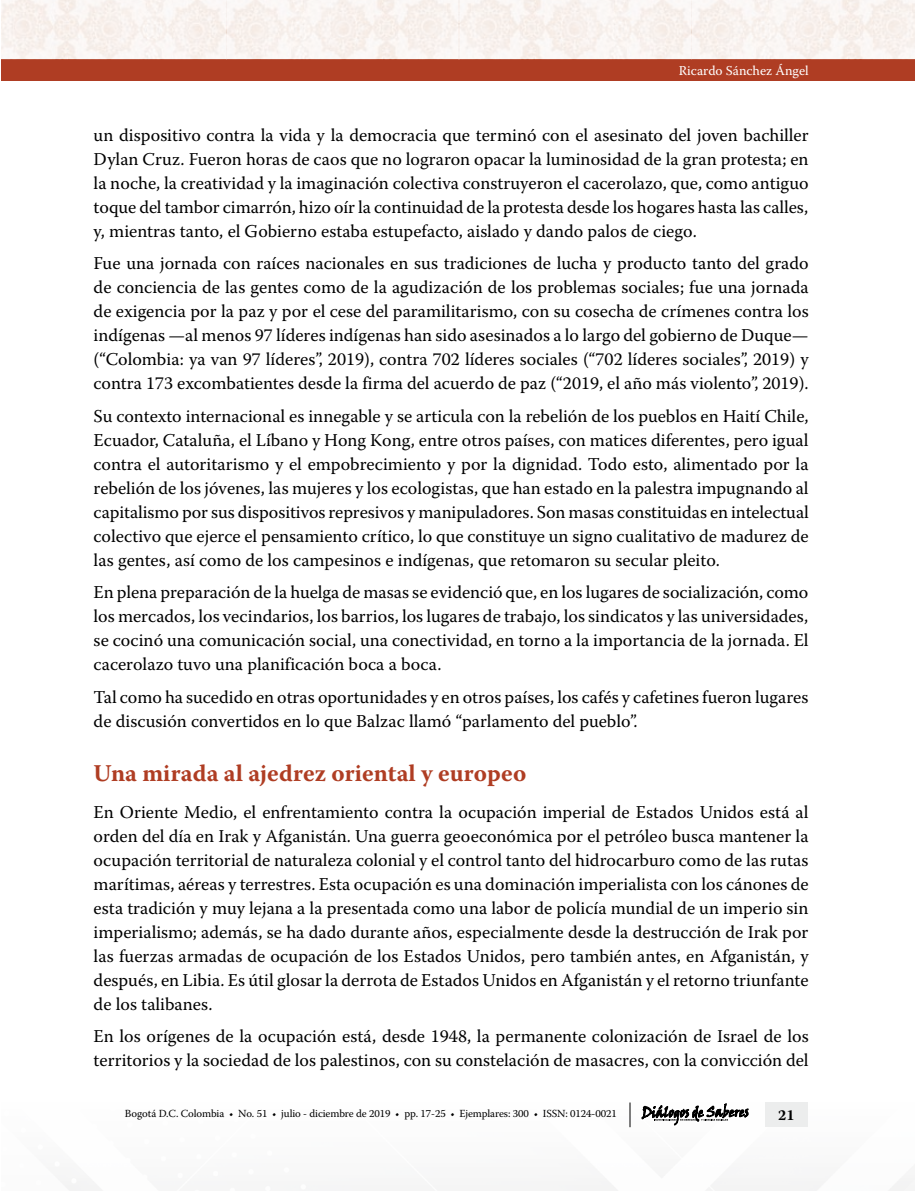
<style>
.page{position:relative;width:915px;height:1191px;background:#fff}
.page>*{position:absolute;margin:0;border:0;box-sizing:border-box;transform-origin:0 0}
.t1{font:700 24px "Warnock Pro";color:#af3d23}
.t2{font:18px/24px "Warnock Pro";color:#000;text-align:justify}
.t3{font:700 15px "Warnock Pro";color:#000}
.t4{font:13.5px "Warnock Pro";color:#fff}
.t5{font:10.8px "Warnock Pro";letter-spacing:-.01em;color:#000}
</style>
<div class="page">
<div style="left:2px;top:60px;width:912px;height:21px;background:#af3d23"></div>
<div style="left:764px;top:1102px;width:43px;height:24px;background:#eceded"></div>
<svg style="left:641px;top:1103px;width:108px;height:23px"></svg>
<svg style="left:629px;top:1102px;width:1px;height:25px"></svg>
<div style="left:2px;top:0;width:912px;height:60px;background:#f9f2ef"></div>
<p class="t4" style="left:678px;top:62px;width:131px">Ricardo Sánchez Ángel</p>
<p class="t2" style="left:94px;top:123px;width:716px">un dispositivo contra la vida y la democracia que terminó con el asesinato del joven bachiller Dylan Cruz. Fueron horas de caos que no lograron opacar la luminosidad de la gran protesta; en la noche, la creatividad y la imaginación colectiva construyeron el cacerolazo, que, como antiguo toque del tambor cimarrón, hizo oír la continuidad de la protesta desde los hogares hasta las calles, y, mientras tanto, el Gobierno estaba estupefacto, aislado y dando palos de ciego.</p>
<p class="t2" style="left:94px;top:251px;width:716px">Fue una jornada con raíces nacionales en sus tradiciones de lucha y producto tanto del grado de conciencia de las gentes como de la agudización de los problemas sociales; fue una jornada de exigencia por la paz y por el cese del paramilitarismo, con su cosecha de crímenes contra los indígenas —al menos 97 líderes indígenas han sido asesinados a lo largo del gobierno de Duque— (“Colombia: ya van 97 líderes”, 2019), contra 702 líderes sociales (“702 líderes sociales”, 2019) y contra 173 excombatientes desde la firma del acuerdo de paz (“2019, el año más violento”, 2019).</p>
<p class="t2" style="left:94px;top:404px;width:716px">Su contexto internacional es innegable y se articula con la rebelión de los pueblos en Haití Chile, Ecuador, Cataluña, el Líbano y Hong Kong, entre otros países, con matices diferentes, pero igual contra el autoritarismo y el empobrecimiento y por la dignidad. Todo esto, alimentado por la rebelión de los jóvenes, las mujeres y los ecologistas, que han estado en la palestra impugnando al capitalismo por sus dispositivos represivos y manipuladores. Son masas constituidas en intelectual colectivo que ejerce el pensamiento crítico, lo que constituye un signo cualitativo de madurez de las gentes, así como de los campesinos e indígenas, que retomaron su secular pleito.</p>
<p class="t2" style="left:94px;top:580px;width:716px">En plena preparación de la huelga de masas se evidenció que, en los lugares de socialización, como los mercados, los vecindarios, los barrios, los lugares de trabajo, los sindicatos y las universidades, se cocinó una comunicación social, una conectividad, en torno a la importancia de la jornada. El cacerolazo tuvo una planificación boca a boca.</p>
<p class="t2" style="left:94px;top:685px;width:716px">Tal como ha sucedido en otras oportunidades y en otros países, los cafés y cafetines fueron lugares de discusión convertidos en lo que Balzac llamó “parlamento del pueblo”.</p>
<h1 class="t1" style="left:94px;top:758px;width:434px">Una mirada al ajedrez oriental y europeo</h1>
<p class="t2" style="left:94px;top:799px;width:716px">En Oriente Medio, el enfrentamiento contra la ocupación imperial de Estados Unidos está al orden del día en Irak y Afganistán. Una guerra geoeconómica por el petróleo busca mantener la ocupación territorial de naturaleza colonial y el control tanto del hidrocarburo como de las rutas marítimas, aéreas y terrestres. Esta ocupación es una dominación imperialista con los cánones de esta tradición y muy lejana a la presentada como una labor de policía mundial de un imperio sin imperialismo; además, se ha dado durante años, especialmente desde la destrucción de Irak por las fuerzas armadas de ocupación de los Estados Unidos, pero también antes, en Afganistán, y después, en Libia. Es útil glosar la derrota de Estados Unidos en Afganistán y el retorno triunfante de los talibanes.</p>
<p class="t2" style="left:94px;top:1024px;width:716px">En los orígenes de la ocupación está, desde 1948, la permanente colonización de Israel de los territorios y la sociedad de los palestinos, con su constelación de masacres, con la convicción del</p>
<p class="t5" style="left:125px;top:1107px;width:493px">Bogotá D.C. Colombia • No. 51 • julio - diciembre de 2019 • pp. 17-25 • Ejemplares: 300 • ISSN: 0124-0021</p>
<p class="t3" style="left:778px;top:1106px;width:18px">21</p>
</div>
